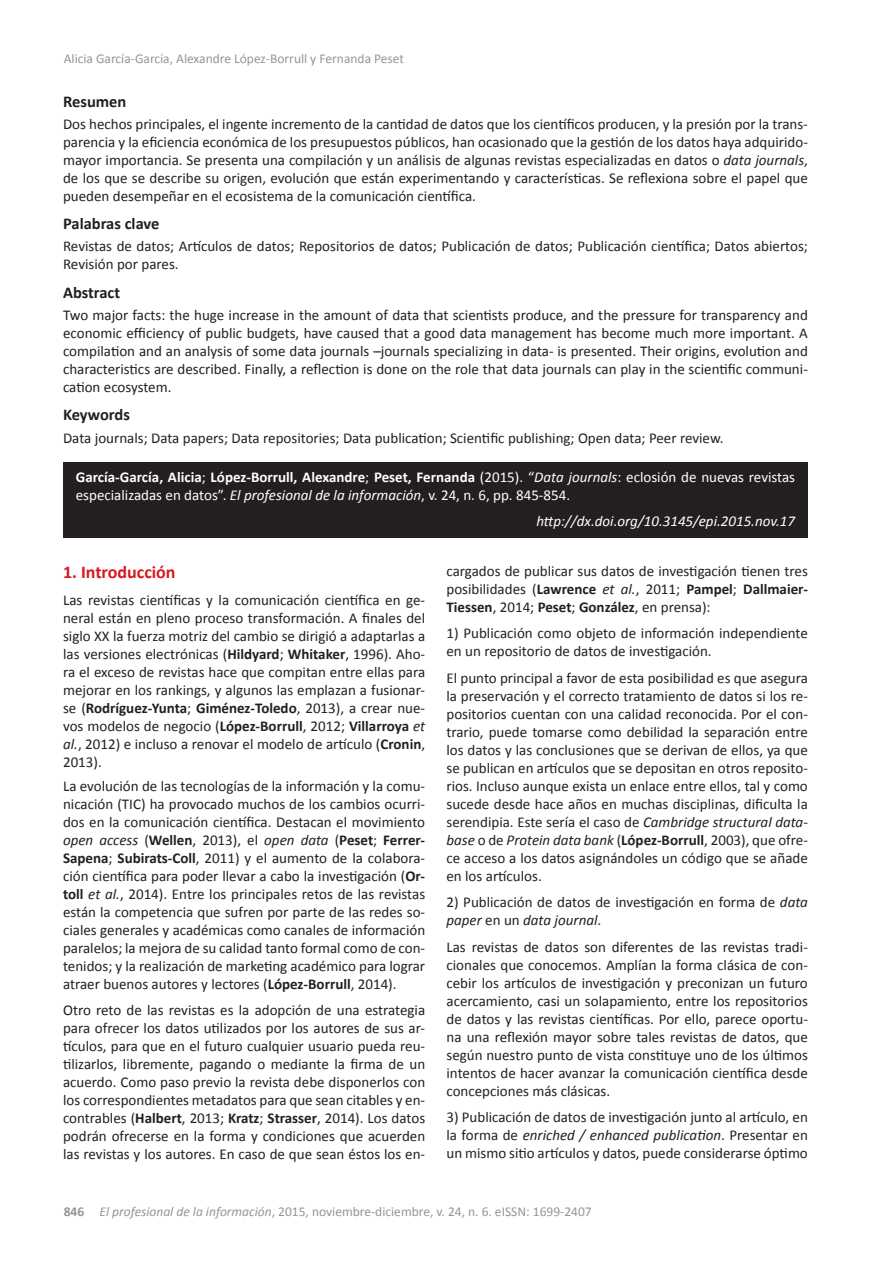
<style>
.page{position:relative;width:893px;height:1263px;background:#fff}
.page>*{position:absolute;margin:0;border:0;box-sizing:border-box;transform-origin:0 0}
.t1{font:700 18px "Calibri";color:#d7171f}
.t2{font:700 16.5px "Calibri";color:#231f20}
.t3{font:15px/18px "Calibri";color:#231f20;text-align:justify}
.t4{font:15px/18px "Calibri";color:#fff}
.t5{font:italic 15px "Calibri";color:#fff}
.t6{font:13.5px "Calibri";color:#939598}
.s1{font-style:italic}
.s2{font-weight:700}
</style>
<div class="page">
<div style="left:64px;top:463px;width:744px;height:75px;background:#231f20"></div>
<p class="t6" style="left:64px;top:50px;width:342px">Alicia García-García, Alexandre López-Borrull y Fernanda Peset</p>
<p class="t2" style="left:63px;top:91px;width:65px">Resumen</p>
<p class="t3" style="left:63px;top:115px;width:746px">Dos hechos principales, el ingente incremento de la cantidad de datos que los científicos producen, y la presión por la trans&shy;parencia y la eficiencia económica de los presupuestos públicos, han ocasionado que la gestión de los datos haya adquirido&shy;mayor importancia. Se presenta una compilación y un análisis de algunas revistas especializadas en datos o <span class="s1">data journals</span>, de los que se describe su origen, evolución que están experimentando y características. Se reflexiona sobre el papel que pueden desempeñar en el ecosistema de la comunicación científica.</p>
<p class="t2" style="left:63px;top:213px;width:98px">Palabras clave</p>
<p class="t3" style="left:63px;top:238px;width:746px">Revistas de datos; Artículos de datos; Repositorios de datos; Publicación de datos; Publicación científica; Datos abiertos;<br>Revisión por pares.</p>
<p class="t2" style="left:63px;top:282px;width:59px">Abstract</p>
<p class="t3" style="left:63px;top:306px;width:746px">Two major facts: the huge increase in the amount of data that scientists produce, and the pressure for transparency and economic efficiency of public budgets, have caused that a good data management has become much more important. A compilation and an analysis of some data journals –journals specializing in data- is presented. Their origins, evolution and characteristics are described. Finally, a reflection is done on the role that data journals can play in the scientific communi&shy;cation ecosystem.</p>
<p class="t2" style="left:63px;top:404px;width:68px">Keywords</p>
<p class="t3" style="left:63px;top:429px;width:662px">Data journals; Data papers; Data repositories; Data publication; Scientific publishing; Open data; Peer review.</p>
<p class="t4" style="left:76px;top:468px;width:721px"><span class="s2">García-García, Alicia</span>; <span class="s2">López-Borrull, Alexandre</span>; <span class="s2">Peset, Fernanda</span> (2015). “<span class="s1">Data journals</span>: eclosión de nuevas revistas especializadas en datos”. <span class="s1">El profesional de la información</span>, v. 24, n. 6, pp. 845-854.</p>
<p class="t5" style="left:536px;top:511px;width:260px">http://dx.doi.org/10.3145/epi.2015.nov.17</p>
<p class="t1" style="left:63px;top:560px;width:114px">1. Introducción</p>
<p class="t3" style="left:63px;top:591px;width:364px">Las revistas científicas y la comunicación científica en ge&shy;neral están en pleno proceso transformación. A finales del siglo XX la fuerza motriz del cambio se dirigió a adaptarlas a las versiones electrónicas (<span class="s2">Hildyard</span>; <span class="s2">Whitaker</span>, 1996). Aho&shy;ra el exceso de revistas hace que compitan entre ellas para mejorar en los rankings, y algunos las emplazan a fusionar&shy;se (<span class="s2">Rodríguez-Yunta</span>; <span class="s2">Giménez-Toledo</span>, 2013), a crear nue&shy;vos modelos de negocio (<span class="s2">López-Borrull</span>, 2012; <span class="s2">Villarroya</span> <span class="s1">et al.</span>, 2012) e incluso a renovar el modelo de artículo (<span class="s2">Cronin</span>, 2013).</p>
<p class="t3" style="left:63px;top:777px;width:364px">La evolución de las tecnologías de la información y la comu&shy;nicación (TIC) ha provocado muchos de los cambios ocurri&shy;dos en la comunicación científica. Destacan el movimiento <span class="s1">open access</span> (<span class="s2">Wellen</span>, 2013), el <span class="s1">open data</span> (<span class="s2">Peset</span>; <span class="s2">Ferrer-Sapena</span>; <span class="s2">Subirats-Coll</span>, 2011) y el aumento de la colabora&shy;ción científica para poder llevar a cabo la investigación (<span class="s2">Or&shy;toll</span> <span class="s1">et al.</span>, 2014). Entre los principales retos de las revistas están la competencia que sufren por parte de las redes so&shy;ciales generales y académicas como canales de información paralelos; la mejora de su calidad tanto formal como de con&shy;tenidos; y la realización de marketing académico para lograr atraer buenos autores y lectores (<span class="s2">López-Borrull</span>, 2014).</p>
<p class="t3" style="left:63px;top:1001px;width:364px">Otro reto de las revistas es la adopción de una estrategia para ofrecer los datos utilizados por los autores de sus ar&shy;tículos, para que en el futuro cualquier usuario pueda reu&shy;tilizarlos, libremente, pagando o mediante la firma de un acuerdo. Como paso previo la revista debe disponerlos con los correspondientes metadatos para que sean citables y en&shy;contrables (<span class="s2">Halbert</span>, 2013; <span class="s2">Kratz</span>; <span class="s2">Strasser</span>, 2014). Los datos podrán ofrecerse en la forma y condiciones que acuerden las revistas y los autores. En caso de que sean éstos los en-</p>
<p class="t3" style="left:446px;top:562px;width:363px">cargados de publicar sus datos de investigación tienen tres posibilidades (<span class="s2">Lawrence</span> <span class="s1">et al.</span>, 2011; <span class="s2">Pampel</span>; <span class="s2">Dallmaier-Tiessen</span>, 2014; <span class="s2">Peset</span>; <span class="s2">González</span>, en prensa):</p>
<p class="t3" style="left:446px;top:624px;width:363px">1) Publicación como objeto de información independiente en un repositorio de datos de investigación.</p>
<p class="t3" style="left:446px;top:669px;width:363px">El punto principal a favor de esta posibilidad es que asegura la preservación y el correcto tratamiento de datos si los re&shy;positorios cuentan con una calidad reconocida. Por el con&shy;trario, puede tomarse como debilidad la separación entre los datos y las conclusiones que se derivan de ellos, ya que se publican en artículos que se depositan en otros reposito&shy;rios. Incluso aunque exista un enlace entre ellos, tal y como sucede desde hace años en muchas disciplinas, dificulta la serendipia. Este sería el caso de <span class="s1">Cambridge structural data&shy;base</span> o de <span class="s1">Protein data bank</span> (<span class="s2">López-Borrull</span>, 2003), que ofre&shy;ce acceso a los datos asignándoles un código que se añade en los artículos.</p>
<p class="t3" style="left:446px;top:893px;width:363px">2) Publicación de datos de investigación en forma de <span class="s1">data paper</span> en un <span class="s1">data journal</span>.</p>
<p class="t3" style="left:446px;top:938px;width:363px">Las revistas de datos son diferentes de las revistas tradi&shy;cionales que conocemos. Amplían la forma clásica de con&shy;cebir los artículos de investigación y preconizan un futuro acercamiento, casi un solapamiento, entre los repositorios de datos y las revistas científicas. Por ello, parece oportu&shy;na una reflexión mayor sobre tales revistas de datos, que según nuestro punto de vista constituye uno de los últimos intentos de hacer avanzar la comunicación científica desde concepciones más clásicas.</p>
<p class="t3" style="left:446px;top:1108px;width:363px">3) Publicación de datos de investigación junto al artículo, en la forma de <span class="s1">enriched / enhanced publication</span>. Presentar en un mismo sitio artículos y datos, puede considerarse óptimo</p>
<p class="t6" style="left:64px;top:1203px;width:529px"><span class="s2">846</span> <span class="s1">El profesional de la información</span>, 2015, noviembre-diciembre, v. 24, n. 6. eISSN: 1699-2407</p>
</div>
